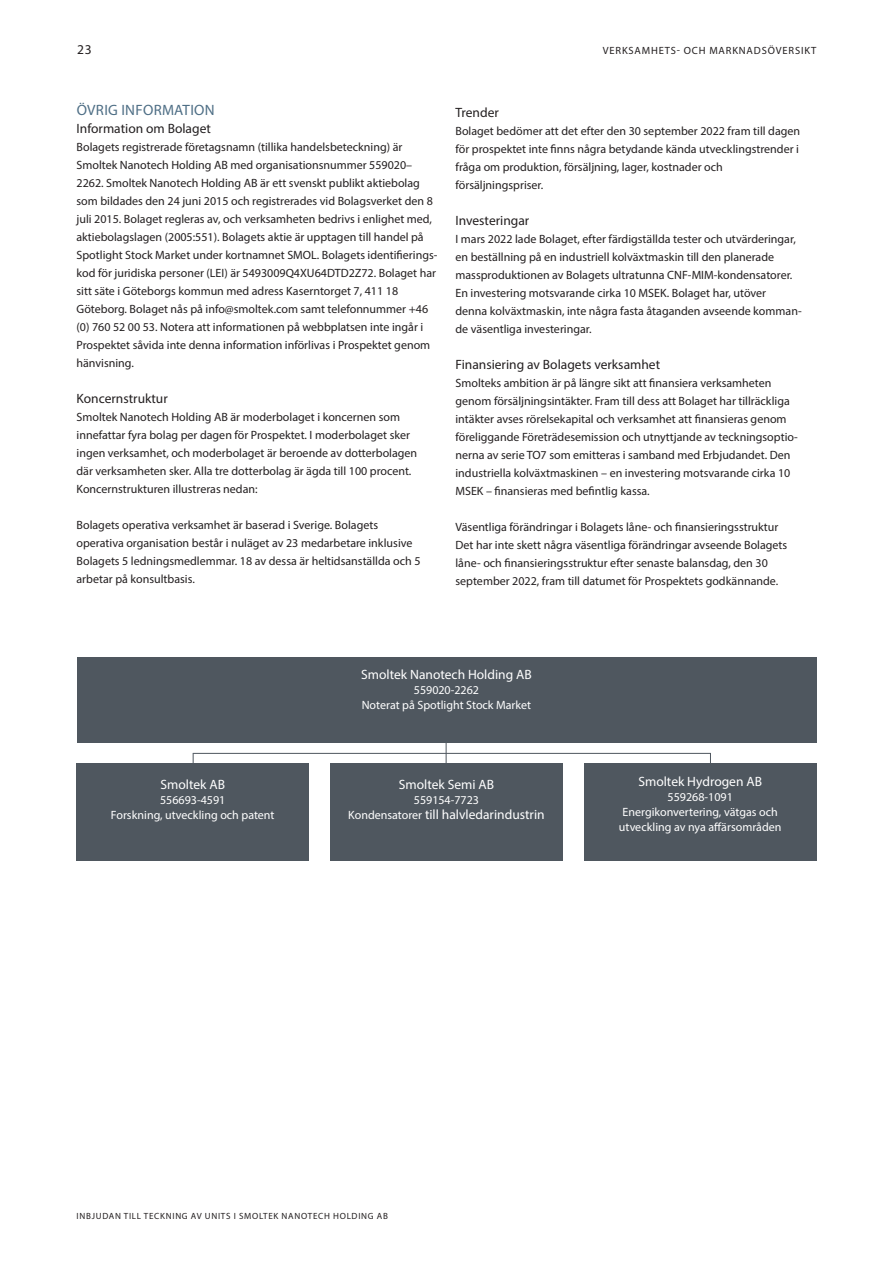
<style>
.page{position:relative;width:893px;height:1263px;background:#fff}
.page>*{position:absolute;margin:0;border:0;box-sizing:border-box;transform-origin:0 0}
.t1{font:15px "Myriad Pro";letter-spacing:.02em;color:#4e6e85}
.t2{font:13.5px "Myriad Pro";color:#fff}
.t3{font:13.5px "Myriad Pro";color:#231f20}
.t4{font:12px/18px "Myriad Pro";color:#231f20}
.t5{font:12px/15px "Myriad Pro";color:#fff;text-align:center}
.t6{font:10.5px "Myriad Pro";color:#231f20}
.t7{font:9px "Myriad Pro";letter-spacing:.08em;color:#231f20}
.s1{font-size:12px}
</style>
<div class="page">
<div style="left:77px;top:657px;width:739px;height:85px;background:#4f575f"></div>
<div style="left:77px;top:763px;width:232px;height:98px;background:#4f575f"></div>
<div style="left:330px;top:763px;width:233px;height:98px;background:#4f575f"></div>
<div style="left:584px;top:763px;width:232px;height:98px;background:#4f575f"></div>
<hr style="left:193px;top:753px;width:518px;height:1px;background:#4f575f">
<svg style="left:446px;top:742px;width:1px;height:21px"></svg>
<p class="t3" style="left:77px;top:41px;width:16px">23</p>
<p class="t6" style="left:603px;top:44px;width:15px">Verksamhets</p>
<p class="t6" style="left:677px;top:44px;width:15px">- och</p>
<p class="t6" style="left:709px;top:44px;width:9px">marknads</p>
<p class="t6" style="left:768px;top:44px;width:15px">översikt</p>
<p class="t1" style="left:77px;top:100px;width:140px">ÖVRIG INFORMATION</p>
<p class="t3" style="left:77px;top:120px;width:136px">Information om Bolaget</p>
<p class="t4" style="left:77px;top:138px;width:362px">Bolagets registrerade företagsnamn (tillika handelsbeteckning) är Smoltek Nanotech Holding AB med organisationsnummer 559020– 2262. Smoltek Nanotech Holding AB är ett svenskt publikt aktiebolag som bildades den 24 juni 2015 och registrerades vid Bolagsverket den 8 juli 2015. Bolaget regleras av, och verksamheten bedrivs i enlighet med, aktiebolagslagen (2005:551). Bolagets aktie är upptagen till handel på Spotlight Stock Market under kortnamnet SMOL. Bolagets identifierings&shy;kod för juridiska personer (LEI) är 5493009Q4XU64DTD2Z72. Bolaget har sitt säte i Göteborgs kommun med adress Kaserntorget 7, 411 18<br>Göteborg. Bolaget nås på info@smoltek.com samt telefonnummer +46 (0) 760 52 00 53. Notera att informationen på webbplatsen inte ingår i Prospektet såvida inte denna information införlivas i Prospektet genom hänvisning.</p>
<p class="t3" style="left:77px;top:390px;width:93px">Koncernstruktur</p>
<p class="t4" style="left:77px;top:408px;width:342px">Smoltek Nanotech Holding AB är moderbolaget i koncernen som innefattar fyra bolag per dagen för Prospektet. I moderbolaget sker ingen verksamhet, och moderbolaget är beroende av dotterbolagen där verksamheten sker. Alla tre dotterbolag är ägda till 100 procent.<br>Koncernstrukturen illustreras nedan:</p>
<p class="t4" style="left:77px;top:516px;width:345px">Bolagets operativa verksamhet är baserad i Sverige. Bolagets operativa organisation består i nuläget av 23 medarbetare inklusive Bolagets 5 ledningsmedlemmar. 18 av dessa är heltidsanställda och 5 arbetar på konsultbasis.</p>
<p class="t3" style="left:455px;top:104px;width:45px">Trender</p>
<p class="t4" style="left:455px;top:121px;width:346px">Bolaget bedömer att det efter den 30 september 2022 fram till dagen för prospektet inte finns några betydande kända utvecklingstrender i fråga om produktion, försäljning, lager, kostnader och försäljningspriser.</p>
<p class="t3" style="left:455px;top:212px;width:75px">Investeringar</p>
<p class="t4" style="left:455px;top:229px;width:348px">I mars 2022 lade Bolaget, efter färdigställda tester och utvärderingar, en beställning på en industriell kolväxtmaskin till den planerade massproduktionen av Bolagets ultratunna CNF-MIM-kondensatorer.<br>En investering motsvarande cirka 10 MSEK. Bolaget har, utöver<br>denna kolväxtmaskin, inte några fasta åtaganden avseende komman&shy;de väsentliga investeringar.</p>
<p class="t3" style="left:455px;top:356px;width:206px">Finansiering av Bolagets verksamhet</p>
<p class="t4" style="left:455px;top:373px;width:344px">Smolteks ambition är på längre sikt att finansiera verksamheten genom försäljningsintäkter. Fram till dess att Bolaget har tillräckliga intäkter avses rörelsekapital och verksamhet att finansieras genom föreliggande Företrädesemission och utnyttjande av teckningsoptio&shy;nerna av serie TO7 som emitteras i samband med Erbjudandet. Den industriella kolväxtmaskinen – en investering motsvarande cirka 10<br>MSEK – finansieras med befintlig kassa.</p>
<p class="t4" style="left:455px;top:517px;width:333px">Väsentliga förändringar i Bolagets låne- och finansieringsstruktur Det har inte skett några väsentliga förändringar avseende Bolagets låne- och finansieringsstruktur efter senaste balansdag, den 30 september 2022, fram till datumet för Prospektets godkännande.</p>
<p class="t2" style="left:161px;top:776px;width:66px">Smoltek AB</p>
<p class="t5" style="left:111px;top:793px;width:165px">556693-4591<br>Forskning, utveckling och patent</p>
<p class="t2" style="left:361px;top:666px;width:172px">Smoltek Nanotech Holding AB</p>
<p class="t5" style="left:362px;top:682px;width:171px">559020-2262<br>Noterat på Spotlight Stock Market</p>
<p class="t2" style="left:399px;top:776px;width:97px">Smoltek Semi AB</p>
<p class="t5" style="left:414px;top:793px;width:67px">559154-7723</p>
<p class="t2" style="left:348px;top:806px;width:198px"><span class="s1">Kondensatorer</span> till halvledarindustrin</p>
<p class="t2" style="left:638px;top:773px;width:125px">Smoltek Hydrogen AB</p>
<p class="t5" style="left:619px;top:790px;width:164px">559268-1091<br>Energikonvertering, vätgas och utveckling av nya affärsområden</p>
<p class="t7" style="left:77px;top:1210px;width:10px">Inbjudan</p>
<p class="t7" style="left:124px;top:1210px;width:6px">till</p>
<p class="t7" style="left:144px;top:1210px;width:7px">teckning</p>
<p class="t7" style="left:191px;top:1210px;width:20px">av units</p>
<p class="t7" style="left:234px;top:1210px;width:18px">i Smoltek</p>
<p class="t7" style="left:282px;top:1210px;width:14px">Nanotech</p>
<p class="t7" style="left:333px;top:1210px;width:14px">Holding</p>
<p class="t7" style="left:377px;top:1210px;width:13px">AB</p>
</div>
